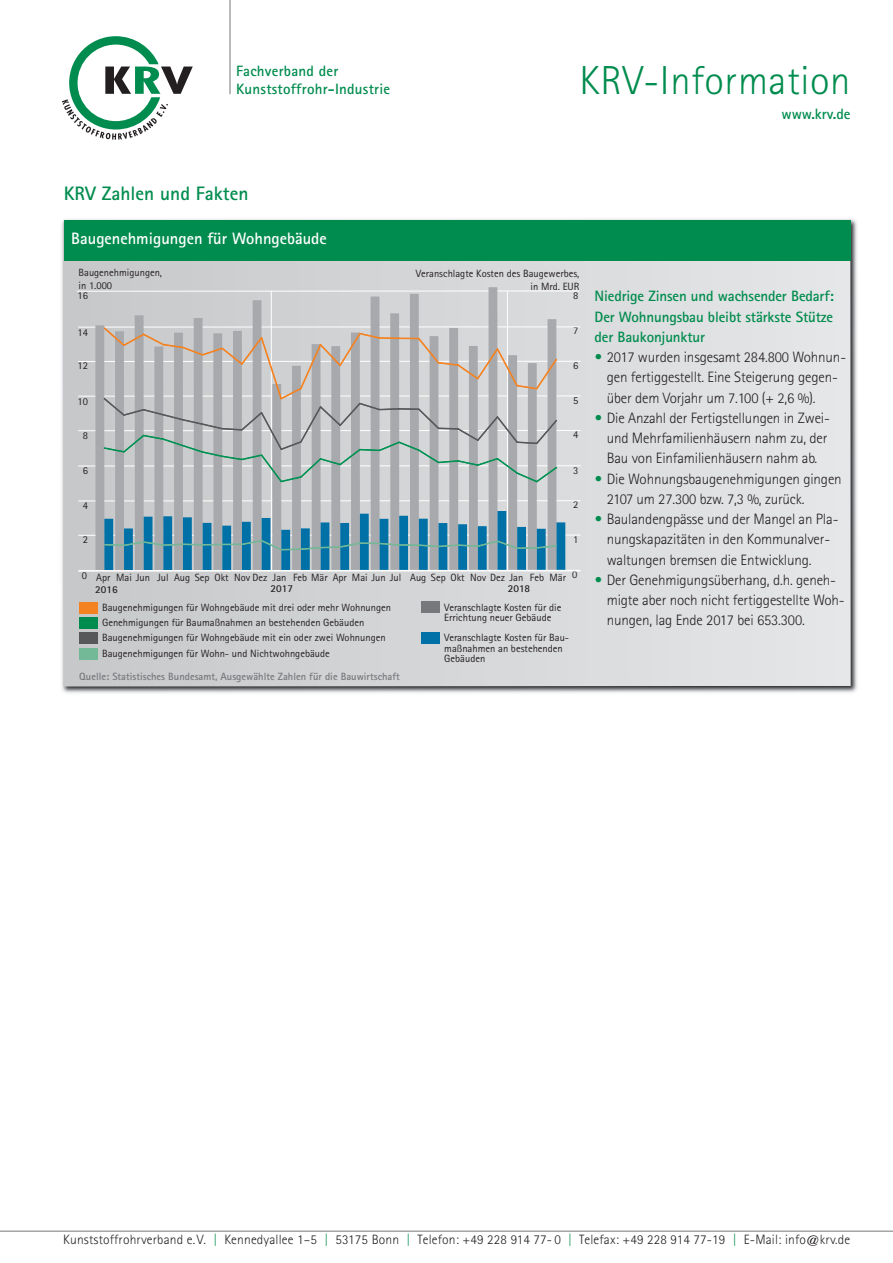
<style>
.page{position:relative;width:893px;height:1263px;background:#fff}
.page>*{position:absolute;margin:0;border:0;box-sizing:border-box;transform-origin:0 0}
.t1{font:300 40.5px "Rotis Sans Serif";letter-spacing:.015em;color:#008c4e}
.t2{font:700 19.5px "Rotis Sans Serif";color:#008c4e}
.t3{font:700 16.5px "Rotis Sans Serif";color:#fff}
.t4{font:300 15px/20.2px "Rotis Sans Serif";letter-spacing:-.01em;color:#231f20}
.t5{font:700 15px/20.2px "Rotis Sans Serif";letter-spacing:-.01em;color:#008c4e;text-align:justify}
.t6{font:700 15px/17.2px "Rotis Sans Serif";letter-spacing:.015em;color:#008c4e}
.t7{font:300 13.5px "Rotis Sans Serif";letter-spacing:.01em;color:#231f20}
.t8{font:10.5px/15.3px "Rotis Sans Serif";color:#231f20}
.t9{font:700 10.5px "Rotis Sans Serif";color:#76787b}
.t10{font:700 10.5px "Rotis Sans Serif";color:#231f20}
.s1{font-weight:700;color:#008c4e}
.s2{color:#008c4e}
</style>
<div class="page">
<hr style="left:230px;top:0;width:1px;height:94px;background:#76787b">
<svg style="left:62px;top:36px;width:131px;height:104px"></svg>
<hr style="left:0;top:1231px;width:893px;height:1px;background:#76787b">
<img style="left:61px;top:219px;width:796px;height:474px">
<div style="left:64px;top:220px;width:786px;height:466px;background:linear-gradient(to right,#c6c8ca,#e6e7e9)"></div>
<hr style="left:77px;top:291px;width:502px;height:1px;background:#fff">
<hr style="left:271px;top:291px;width:1px;height:279px;background:#fff">
<hr style="left:507px;top:291px;width:1px;height:279px;background:#fff">
<hr style="left:78px;top:326px;width:503px;height:1px;background:#fff">
<hr style="left:78px;top:535px;width:503px;height:1px;background:#fff">
<hr style="left:78px;top:500px;width:503px;height:1px;background:#fff">
<hr style="left:78px;top:465px;width:503px;height:1px;background:#fff">
<hr style="left:78px;top:430px;width:503px;height:1px;background:#fff">
<hr style="left:78px;top:395px;width:503px;height:1px;background:#fff">
<hr style="left:78px;top:361px;width:503px;height:1px;background:#fff">
<div style="left:547px;top:319px;width:9px;height:251px;background:#a8a9ad"></div>
<div style="left:528px;top:363px;width:9px;height:207px;background:#a8a9ad"></div>
<div style="left:508px;top:355px;width:9px;height:215px;background:#a8a9ad"></div>
<div style="left:488px;top:287px;width:9px;height:283px;background:#a8a9ad"></div>
<div style="left:469px;top:346px;width:9px;height:224px;background:#a8a9ad"></div>
<div style="left:449px;top:328px;width:9px;height:242px;background:#a8a9ad"></div>
<div style="left:430px;top:336px;width:9px;height:234px;background:#a8a9ad"></div>
<div style="left:410px;top:294px;width:9px;height:276px;background:#a8a9ad"></div>
<div style="left:390px;top:313px;width:9px;height:257px;background:#a8a9ad"></div>
<div style="left:371px;top:297px;width:9px;height:273px;background:#a8a9ad"></div>
<div style="left:351px;top:332px;width:9px;height:238px;background:#a8a9ad"></div>
<div style="left:331px;top:346px;width:9px;height:224px;background:#a8a9ad"></div>
<div style="left:312px;top:344px;width:9px;height:226px;background:#a8a9ad"></div>
<div style="left:292px;top:366px;width:9px;height:204px;background:#a8a9ad"></div>
<div style="left:272px;top:384px;width:9px;height:186px;background:#a8a9ad"></div>
<div style="left:253px;top:300px;width:9px;height:270px;background:#a8a9ad"></div>
<div style="left:233px;top:331px;width:9px;height:239px;background:#a8a9ad"></div>
<div style="left:213px;top:333px;width:9px;height:237px;background:#a8a9ad"></div>
<div style="left:194px;top:318px;width:9px;height:252px;background:#a8a9ad"></div>
<div style="left:174px;top:333px;width:9px;height:237px;background:#a8a9ad"></div>
<div style="left:154px;top:347px;width:9px;height:223px;background:#a8a9ad"></div>
<div style="left:135px;top:315px;width:9px;height:255px;background:#a8a9ad"></div>
<div style="left:115px;top:331px;width:9px;height:239px;background:#a8a9ad"></div>
<div style="left:95px;top:325px;width:9px;height:245px;background:#a8a9ad"></div>
<div style="left:556px;top:522px;width:9px;height:48px;background:#0071a7"></div>
<div style="left:537px;top:529px;width:9px;height:41px;background:#0071a7"></div>
<div style="left:517px;top:527px;width:9px;height:43px;background:#0071a7"></div>
<div style="left:497px;top:511px;width:9px;height:59px;background:#0071a7"></div>
<div style="left:478px;top:526px;width:9px;height:44px;background:#0071a7"></div>
<div style="left:458px;top:524px;width:9px;height:46px;background:#0071a7"></div>
<div style="left:438px;top:523px;width:9px;height:47px;background:#0071a7"></div>
<div style="left:419px;top:519px;width:9px;height:51px;background:#0071a7"></div>
<div style="left:399px;top:516px;width:9px;height:54px;background:#0071a7"></div>
<div style="left:380px;top:519px;width:8px;height:51px;background:#0071a7"></div>
<div style="left:360px;top:514px;width:9px;height:56px;background:#0071a7"></div>
<div style="left:340px;top:523px;width:9px;height:47px;background:#0071a7"></div>
<div style="left:321px;top:522px;width:8px;height:48px;background:#0071a7"></div>
<div style="left:301px;top:528px;width:9px;height:42px;background:#0071a7"></div>
<div style="left:281px;top:530px;width:9px;height:40px;background:#0071a7"></div>
<div style="left:262px;top:518px;width:8px;height:52px;background:#0071a7"></div>
<div style="left:242px;top:522px;width:9px;height:48px;background:#0071a7"></div>
<div style="left:222px;top:526px;width:9px;height:44px;background:#0071a7"></div>
<div style="left:203px;top:523px;width:8px;height:47px;background:#0071a7"></div>
<div style="left:183px;top:517px;width:9px;height:53px;background:#0071a7"></div>
<div style="left:163px;top:516px;width:9px;height:54px;background:#0071a7"></div>
<div style="left:144px;top:517px;width:9px;height:53px;background:#0071a7"></div>
<div style="left:124px;top:528px;width:9px;height:42px;background:#0071a7"></div>
<div style="left:104px;top:519px;width:9px;height:51px;background:#0071a7"></div>
<hr style="left:78px;top:570px;width:503px;height:2px;background:#fff">
<svg style="left:103px;top:326px;width:455px;height:158px"></svg>
<svg style="left:104px;top:539px;width:179px;height:13px"></svg>
<hr style="left:281px;top:548px;width:20px;height:2px;background:#73b897">
<svg style="left:299px;top:541px;width:61px;height:10px"></svg>
<hr style="left:360px;top:542px;width:20px;height:2px;background:#73b897">
<svg style="left:378px;top:542px;width:22px;height:4px"></svg>
<hr style="left:399px;top:544px;width:20px;height:2px;background:#73b897">
<svg style="left:417px;top:539px;width:101px;height:11px"></svg>
<hr style="left:517px;top:547px;width:20px;height:2px;background:#73b897">
<svg style="left:535px;top:544px;width:22px;height:5px"></svg>
<div style="left:64px;top:220px;width:786px;height:41px;background:#008c4e"></div>
<div style="left:79px;top:602px;width:18px;height:12px;background:#f58220"></div>
<div style="left:79px;top:617px;width:18px;height:11px;background:#008c4e"></div>
<div style="left:79px;top:632px;width:18px;height:12px;background:#57585a"></div>
<div style="left:79px;top:648px;width:18px;height:11px;background:#73b897"></div>
<div style="left:421px;top:602px;width:18px;height:11px;background:#76787b"></div>
<div style="left:421px;top:632px;width:18px;height:12px;background:#0071a7"></div>
<h3 class="t6" style="left:236px;top:64px;width:156px">Fachverband der<br>Kunststoffrohr-Industrie</h3>
<h2 class="t2" style="left:64px;top:187px;width:186px">KRV Zahlen und Fakten</h2>
<h3 class="t3" style="left:71px;top:233px;width:257px">Baugenehmigungen für Wohngebäude</h3>
<h1 class="t1" style="left:579px;top:66px;width:272px">KRV-Information</h1>
<h3 class="t5" style="left:781px;top:105px;width:71px">www.krv.de</h3>
<p class="t8" style="left:79px;top:267px;width:85px;line-height:12.6px">Baugenehmigungen, in 1.000</p>
<p class="t8" style="left:416px;top:268px;width:165px;line-height:12.6px;text-align:right">Veranschlagte Kosten des Baugewerbes, in Mrd. EUR</p>
<p class="t8" style="left:78px;top:289px;width:12px">16</p>
<p class="t8" style="left:78px;top:326px;width:12px">14</p>
<p class="t8" style="left:78px;top:359px;width:12px">12</p>
<p class="t8" style="left:78px;top:395px;width:12px">10</p>
<p class="t8" style="left:83px;top:429px;width:7px">8</p>
<p class="t8" style="left:83px;top:464px;width:7px">6</p>
<p class="t8" style="left:83px;top:499px;width:7px">4</p>
<p class="t8" style="left:83px;top:532px;width:7px">2</p>
<p class="t8" style="left:82px;top:568px;width:7px">0</p>
<p class="t8" style="left:573px;top:289px;width:7px">8</p>
<p class="t8" style="left:573px;top:324px;width:7px">7</p>
<p class="t8" style="left:573px;top:359px;width:7px">6</p>
<p class="t8" style="left:573px;top:394px;width:7px">5</p>
<p class="t8" style="left:573px;top:428px;width:7px">4</p>
<p class="t8" style="left:573px;top:464px;width:7px">3</p>
<p class="t8" style="left:573px;top:498px;width:7px">2</p>
<p class="t8" style="left:573px;top:532px;width:7px">1</p>
<p class="t8" style="left:116px;top:571px;width:35px">Mai Jun</p>
<p class="t8" style="left:572px;top:568px;width:7px">0</p>
<p class="t10" style="left:95px;top:585px;width:24px">2016</p>
<p class="t10" style="left:270px;top:585px;width:24px">2017</p>
<p class="t8" style="left:157px;top:571px;width:410px">Jul Aug Sep Okt Nov Dez Jan Feb Mär Apr Mai Jun Jul Aug Sep Okt Nov Dez Jan Feb Mär</p>
<p class="t10" style="left:508px;top:585px;width:24px">2018</p>
<p class="t8" style="left:96px;top:571px;width:16px">Apr</p>
<p class="t8" style="left:102px;top:601px;width:290px">Baugenehmigungen für Wohngebäude mit drei oder mehr Wohnungen Genehmigungen für Baumaßnahmen an bestehenden Gebäuden Baugenehmigungen für Wohngebäude mit ein oder zwei Wohnungen Baugenehmigungen für Wohn- und Nichtwohngebäude</p>
<p class="t8" style="left:444px;top:603px;width:119px;line-height:10.5px">Veranschlagte Kosten für die<br>Errichtung neuer Gebäude</p>
<p class="t8" style="left:444px;top:634px;width:126px;line-height:10.5px">Veranschlagte Kosten für Bau&shy;maßnahmen an bestehenden<br>Gebäuden</p>
<p class="t9" style="left:79px;top:672px;width:322px">Quelle: Statistisches Bundesamt, Ausgewählte Zahlen für die Bauwirtschaft</p>
<h3 class="t5" style="left:595px;top:288px;width:241px">Niedrige Zinsen und wachsender Bedarf:<br>Der Wohnungsbau bleibt stärkste Stütze der Baukonjunktur</h3>
<h3 class="t4" style="left:607px;top:348px;width:241px;text-indent:-12px"><span class="s1">•</span> 2017 wurden insgesamt 284.800 Wohnun&shy;gen fertiggestellt. Eine Steigerung gegen&shy;über dem Vorjahr um 7.100 (+ 2,6 %).</h3>
<h3 class="t4" style="left:607px;top:409px;width:225px;text-indent:-12px"><span class="s1">•</span> Die Anzahl der Fertigstellungen in Zwei&shy;und Mehrfamilienhäusern nahm zu, der<br>Bau von Einfamilienhäusern nahm ab.</h3>
<h3 class="t4" style="left:607px;top:470px;width:236px;text-indent:-12px"><span class="s1">•</span> Die Wohnungsbaugenehmigungen gingen<br>2107 um 27.300 bzw. 7,3 %, zurück.</h3>
<h3 class="t4" style="left:607px;top:510px;width:233px;text-indent:-12px"><span class="s1">•</span> Baulandengpässe und der Mangel an Pla&shy;nungskapazitäten in den Kommunalver - waltungen bremsen die Entwicklung.</h3>
<h3 class="t4" style="left:607px;top:571px;width:239px;text-indent:-12px"><span class="s1">•</span> Der Genehmigungsüberhang, d.h. geneh&shy;migte aber noch nicht fertiggestellte Woh&shy;nungen, lag Ende 2017 bei 653.300.</h3>
<p class="t7" style="left:63px;top:1235px;width:788px">Kunststoffrohrverband e.V. <span class="s2">|</span> Kennedyallee 1–5 <span class="s2">|</span> 53175 Bonn <span class="s2">|</span> Telefon: +49 228 914 77- 0 <span class="s2">|</span> Telefax: +49 228 914 77-19 <span class="s2">|</span> E-Mail: info@krv.de</p>
</div>
